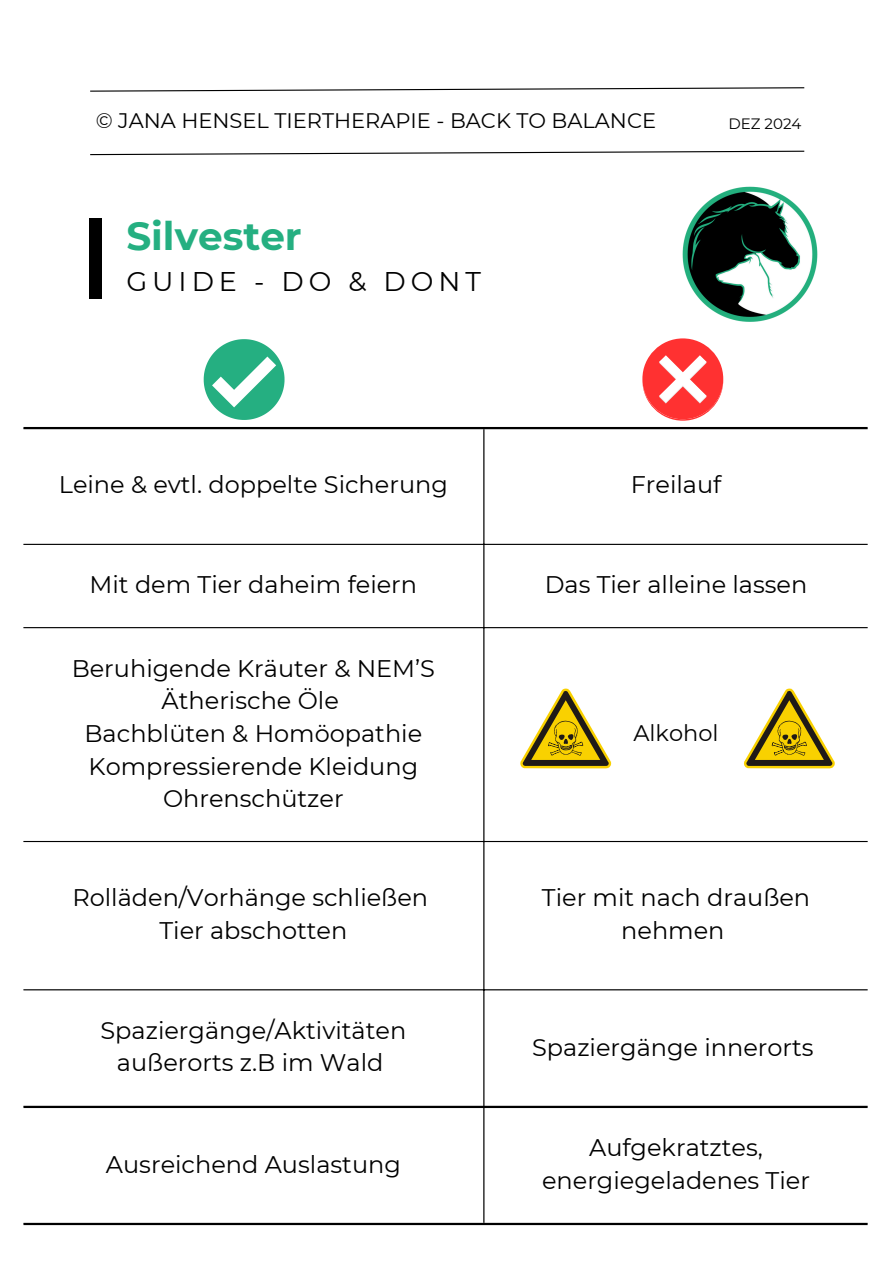
<style>
.page{position:relative;width:894px;height:1264px;background:#fff}
.page>*{position:absolute;margin:0;border:0;box-sizing:border-box;transform-origin:0 0}
.t1{font:700 39px "Montserrat";color:#25af81}
.t2{font:27px "Montserrat";letter-spacing:.185em;color:#000}
.t3{font:24px/32.7px "Montserrat";color:#000;text-align:center}
.t4{font:22.5px "Montserrat";color:#000}
.t5{font:21px "Montserrat";color:#000}
.t6{font:15px "Montserrat";color:#000}
</style>
<div class="page">
<hr style="left:483px;top:429px;width:1px;height:793px;background:#000">
<hr style="left:23px;top:544px;width:844px;height:1px;background:#000">
<hr style="left:23px;top:627px;width:844px;height:1px;background:#000">
<hr style="left:23px;top:841px;width:844px;height:1px;background:#000">
<hr style="left:23px;top:989px;width:844px;height:1px;background:#000">
<hr style="left:23px;top:427px;width:844px;height:2px;background:#000">
<hr style="left:23px;top:1105px;width:844px;height:2px;background:#000">
<hr style="left:23px;top:1222px;width:844px;height:2px;background:#000">
<svg style="left:90px;top:151px;width:558px;height:5px"></svg>
<svg style="left:90px;top:87px;width:715px;height:5px"></svg>
<div style="left:89px;top:218px;width:13px;height:80px;background:#000"></div>
<img style="left:648px;top:150px;width:170px;height:234px">
<svg style="left:204px;top:339px;width:80px;height:81px"></svg>
<svg style="left:642px;top:338px;width:81px;height:82px"></svg>
<svg style="left:743px;top:688px;width:91px;height:80px"></svg>
<svg style="left:520px;top:688px;width:91px;height:80px"></svg>
<p class="t5" style="left:96px;top:108px;width:562px">© JANA HENSEL TIERTHERAPIE - BACK TO BALANCE</p>
<p class="t6" style="left:728px;top:115px;width:74px">DEZ 2024</p>
<p class="t1" style="left:126px;top:212px;width:177px">Silvester</p>
<p class="t2" style="left:126px;top:264px;width:356px">GUIDE - DO &amp; DONT</p>
<p class="t3" style="left:59px;top:468px;width:390px">Leine &amp; evtl. doppelte Sicherung</p>
<h3 class="t3" style="left:630px;top:468px;width:92px">Freilauf</h3>
<p class="t3" style="left:90px;top:568px;width:329px">Mit dem Tier daheim feiern</p>
<p class="t3" style="left:544px;top:568px;width:264px">Das Tier alleine lassen</p>
<p class="t3" style="left:72px;top:651px;width:365px">Beruhigende Kräuter &amp; NEM’S</p>
<h1 class="t3" style="left:161px;top:684px;width:179px">Ätherische Öle</h1>
<h2 class="t3" style="left:84px;top:717px;width:339px">Bachblüten &amp; Homöopathie</h2>
<p class="t3" style="left:89px;top:749px;width:331px">Kompressierende Kleidung</p>
<p class="t3" style="left:163px;top:782px;width:182px">Ohrenschützer</p>
<p class="t3" style="left:72px;top:881px;width:357px">Rolläden/Vorhänge schließen</p>
<p class="t3" style="left:159px;top:913px;width:189px">Tier abschotten</p>
<p class="t3" style="left:100px;top:1013px;width:307px">Spaziergänge/Aktivitäten außerorts z.B im Wald</p>
<p class="t3" style="left:106px;top:1148px;width:296px">Ausreichend Auslastung</p>
<p class="t4" style="left:633px;top:719px;width:87px">Alkohol</p>
<p class="t3" style="left:542px;top:881px;width:269px">Tier mit nach draußen nehmen</p>
<p class="t3" style="left:532px;top:1030px;width:283px">Spaziergänge innerorts</p>
<p class="t3" style="left:542px;top:1131px;width:269px">Aufgekratztes, energiegeladenes Tier</p>
</div>
